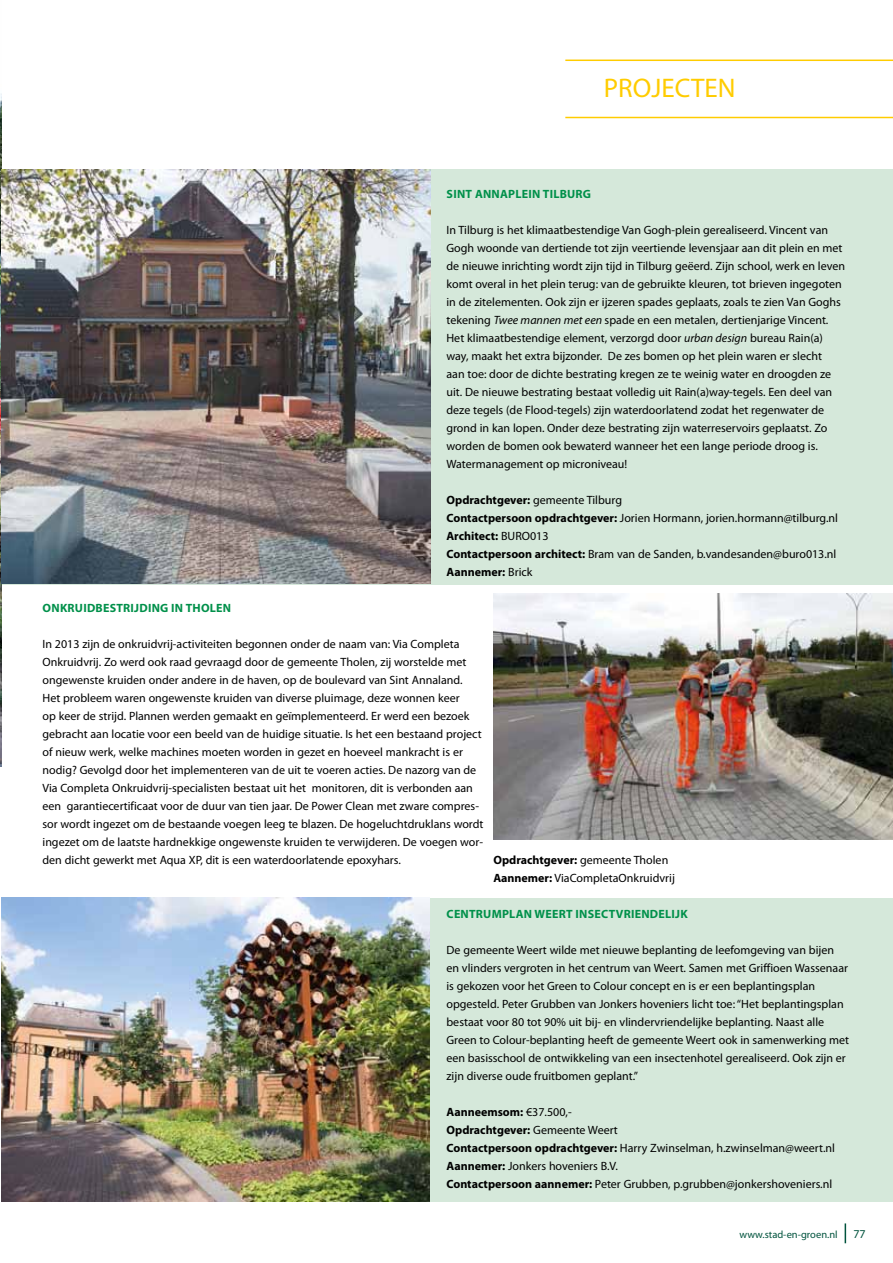
<style>
.page{position:relative;width:893px;height:1263px;background:#fff}
.page>*{position:absolute;margin:0;border:0;box-sizing:border-box;transform-origin:0 0}
.t1{font:27px "Myriad Pro";color:#fc0}
.t2{font:12px/18px "Myriad Pro";color:#000}
.t3{font:700 12px "Myriad Pro";letter-spacing:.02em;color:#00904a}
.t4{font:12px "Myriad Pro";color:#00533d}
.t5{font:10.5px "Myriad Pro";color:#00533d}
.s1{font-style:italic}
.s2{font-weight:700}
</style>
<div class="page">
<svg style="left:845px;top:1223px;width:1px;height:20px"></svg>
<div style="left:1px;top:169px;width:892px;height:416px;background:#d5e8da"></div>
<div style="left:1px;top:898px;width:892px;height:303px;background:#d5e8da"></div>
<img style="left:0;top:94px;width:1px;height:672px">
<hr style="left:565px;top:117px;width:328px;height:1px;background:#fc0">
<hr style="left:565px;top:60px;width:328px;height:1px;background:#fc0">
<img style="left:1px;top:169px;width:430px;height:415px">
<img style="left:1px;top:898px;width:429px;height:303px">
<img style="left:493px;top:594px;width:400px;height:245px">
<h1 class="t1" style="left:604px;top:71px;width:133px">PROJECTEN</h1>
<p class="t3" style="left:447px;top:186px;width:146px">Sint Annaplein Tilburg</p>
<p class="t2" style="left:446px;top:221px;width:400px">In Tilburg is het klimaatbestendige Van Gogh-plein gerealiseerd. Vincent van Gogh woonde van dertiende tot zijn veertiende levensjaar aan dit plein en met de nieuwe inrichting wordt zijn tijd in Tilburg geëerd. Zijn school, werk en leven komt overal in het plein terug: van de gebruikte kleuren, tot brieven ingegoten in de zitelementen. Ook zijn er ijzeren spades geplaats, zoals te zien Van Goghs tekening <span class="s1">Twee mannen met een</span> spade en een metalen, dertienjarige Vincent.<br>Het klimaatbestendige element, verzorgd door <span class="s1">urban design</span> bureau Rain(a) way, maakt het extra bijzonder. De zes bomen op het plein waren er slecht<br>aan toe: door de dichte bestrating kregen ze te weinig water en droogden ze uit. De nieuwe bestrating bestaat volledig uit Rain(a)way-tegels. Een deel van deze tegels (de Flood-tegels) zijn waterdoorlatend zodat het regenwater de grond in kan lopen. Onder deze bestrating zijn waterreservoirs geplaatst. Zo worden de bomen ook bewaterd wanneer het een lange periode droog is.<br>Watermanagement op microniveau!</p>
<p class="t2" style="left:446px;top:491px;width:393px"><span class="s2">Opdrachtgever:</span> gemeente Tilburg<br><span class="s2">Contactpersoon opdrachtgever:</span> Jorien Hormann, jorien.hormann@tilburg.nl <span class="s2">Architect:</span> BURO013<br><span class="s2">Contactpersoon architect:</span> Bram van de Sanden, b.vandesanden@buro013.nl <span class="s2">Aannemer:</span> Brick</p>
<p class="t3" style="left:43px;top:600px;width:190px">Onkruidbestrijding in Tholen</p>
<p class="t2" style="left:43px;top:635px;width:442px">In 2013 zijn de onkruidvrij-activiteiten begonnen onder de naam van: Via Completa Onkruidvrij. Zo werd ook raad gevraagd door de gemeente Tholen, zij worstelde met ongewenste kruiden onder andere in de haven, op de boulevard van Sint Annaland.<br>Het probleem waren ongewenste kruiden van diverse pluimage, deze wonnen keer<br>op keer de strijd. Plannen werden gemaakt en geïmplementeerd. Er werd een bezoek gebracht aan locatie voor een beeld van de huidige situatie. Is het een bestaand project of nieuw werk, welke machines moeten worden in gezet en hoeveel mankracht is er nodig? Gevolgd door het implementeren van de uit te voeren acties. De nazorg van de Via Completa Onkruidvrij-specialisten bestaat uit het monitoren, dit is verbonden aan een garantiecertificaat voor de duur van tien jaar. De Power Clean met zware compres&shy;sor wordt ingezet om de bestaande voegen leeg te blazen. De hogeluchtdruklans wordt ingezet om de laatste hardnekkige ongewenste kruiden te verwijderen. De voegen wor&shy;den dicht gewerkt met Aqua XP, dit is een waterdoorlatende epoxyhars.</p>
<p class="t2" style="left:493px;top:851px;width:183px"><span class="s2">Opdrachtgever:</span> gemeente Tholen<br><span class="s2">Aannemer:</span> ViaCompletaOnkruidvrij</p>
<p class="t3" style="left:447px;top:906px;width:243px">Centrumplan Weert insectvriendelijk</p>
<p class="t2" style="left:446px;top:941px;width:404px">De gemeente Weert wilde met nieuwe beplanting de leefomgeving van bijen en vlinders vergroten in het centrum van Weert. Samen met Griffioen Wassenaar is gekozen voor het Green to Colour concept en is er een beplantingsplan opgesteld. Peter Grubben van Jonkers hoveniers licht toe: “Het beplantingsplan bestaat voor 80 tot 90% uit bij- en vlindervriendelijke beplanting. Naast alle Green to Colour-beplanting heeft de gemeente Weert ook in samenwerking met een basisschool de ontwikkeling van een insectenhotel gerealiseerd. Ook zijn er zijn diverse oude fruitbomen geplant.”</p>
<p class="t2" style="left:446px;top:1103px;width:390px"><span class="s2">Aanneemsom:</span> €37.500,-<br><span class="s2">Opdrachtgever:</span> Gemeente Weert<br><span class="s2">Contactpersoon opdrachtgever:</span> Harry Zwinselman, h.zwinselman@weert.nl <span class="s2">Aannemer:</span> Jonkers hoveniers B.V.<br><span class="s2">Contactpersoon aannemer:</span> Peter Grubben, p.grubben@jonkershoveniers.nl</p>
<p class="t5" style="left:739px;top:1228px;width:100px">www.stad-en-groen.nl</p>
<p class="t4" style="left:853px;top:1226px;width:14px">77</p>
</div>
